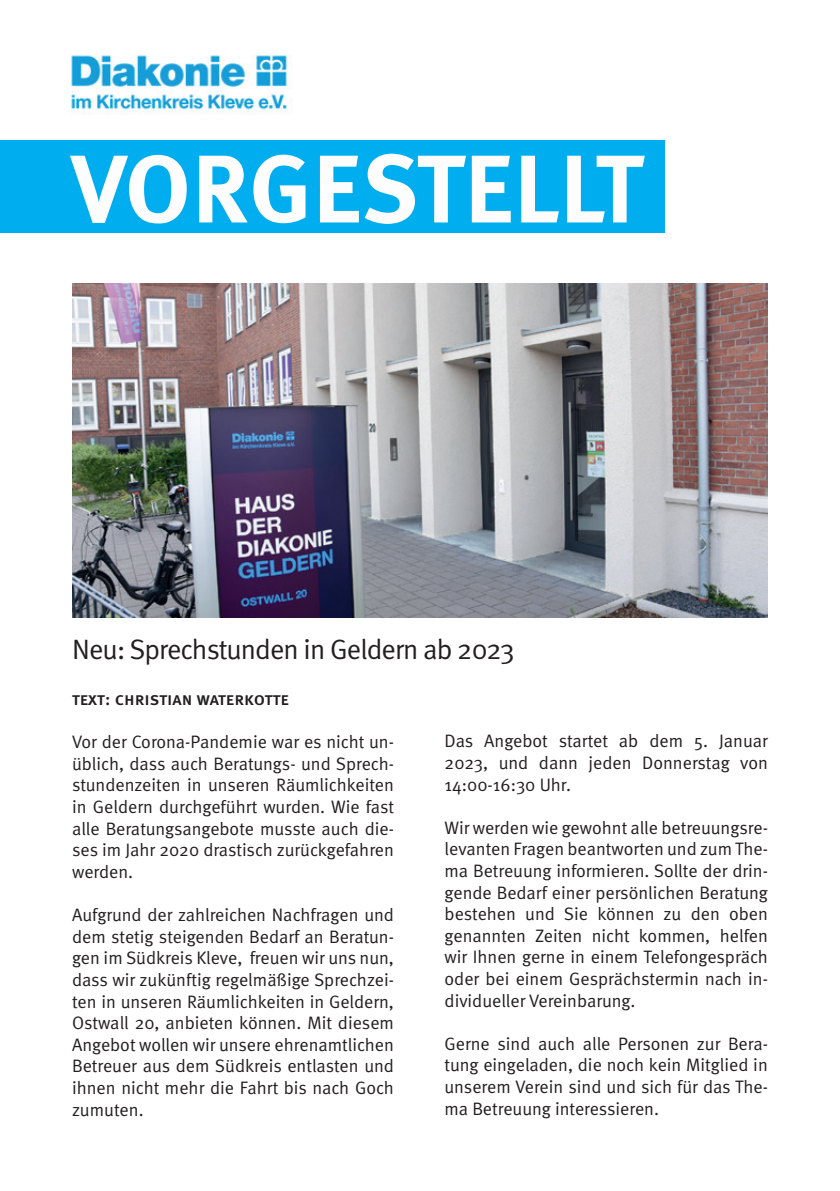
<style>
.page{position:relative;width:840px;height:1191px;background:#fff}
.page>*{position:absolute;margin:0;border:0;box-sizing:border-box;transform-origin:0 0}
.t1{font:96px "Meta Bold Caps";color:#fefdfd}
.t2{font:28px "Meta Normal";letter-spacing:-.03em;color:#231f20}
.t3{font:18px/21.6px "Meta Normal";color:#231f20;text-align:justify}
.t4{font:18px "Meta Medium Caps";letter-spacing:-.01em;color:#231f20}
</style>
<div class="page">
<img style="left:71px;top:55px;width:222px;height:59px">
<div style="left:0;top:140px;width:663px;height:93px;background:#00aeef"></div>
<img style="left:72px;top:283px;width:695px;height:335px">
<p class="t1" style="left:72px;top:128px;width:572px">VORGESTELLT</p>
<p class="t2" style="left:72px;top:633px;width:444px">Neu: Sprechstunden in Geldern ab 2023</p>
<p class="t4" style="left:72px;top:688px;width:218px">text: christian waterkotte</p>
<p class="t3" style="left:72px;top:731px;width:323px">Vor der Corona-Pandemie war es nicht un&shy;üblich, dass auch Beratungs- und Sprech&shy;stundenzeiten in unseren Räumlichkeiten in Geldern durchgeführt wurden. Wie fast alle Beratungsangebote musste auch die&shy;ses im Jahr 2020 drastisch zurückgefahren werden.</p>
<p class="t3" style="left:72px;top:904px;width:323px">Aufgrund der zahlreichen Nachfragen und dem stetig steigenden Bedarf an Beratun&shy;gen im Südkreis Kleve, freuen wir uns nun, dass wir zukünftig regelmäßige Sprechzei&shy;ten in unseren Räumlichkeiten in Geldern, Ostwall 20, anbieten können. Mit diesem Angebot wollen wir unsere ehrenamtlichen Betreuer aus dem Südkreis entlasten und ihnen nicht mehr die Fahrt bis nach Goch zumuten.</p>
<p class="t3" style="left:444px;top:730px;width:324px">Das Angebot startet ab dem 5. Januar 2023, und dann jeden Donnerstag von 14:00-16:30 Uhr.</p>
<p class="t3" style="left:444px;top:816px;width:324px">Wir werden wie gewohnt alle betreuungsre&shy;levanten Fragen beantworten und zum The&shy;ma Betreuung informieren. Sollte der drin&shy;gende Bedarf einer persönlichen Beratung bestehen und Sie können zu den oben genannten Zeiten nicht kommen, helfen wir Ihnen gerne in einem Telefongespräch oder bei einem Gesprächstermin nach in&shy;dividueller Vereinbarung.</p>
<p class="t3" style="left:444px;top:1032px;width:324px">Gerne sind auch alle Personen zur Bera&shy;tung eingeladen, die noch kein Mitglied in unserem Verein sind und sich für das The&shy;ma Betreuung interessieren.</p>
</div>
